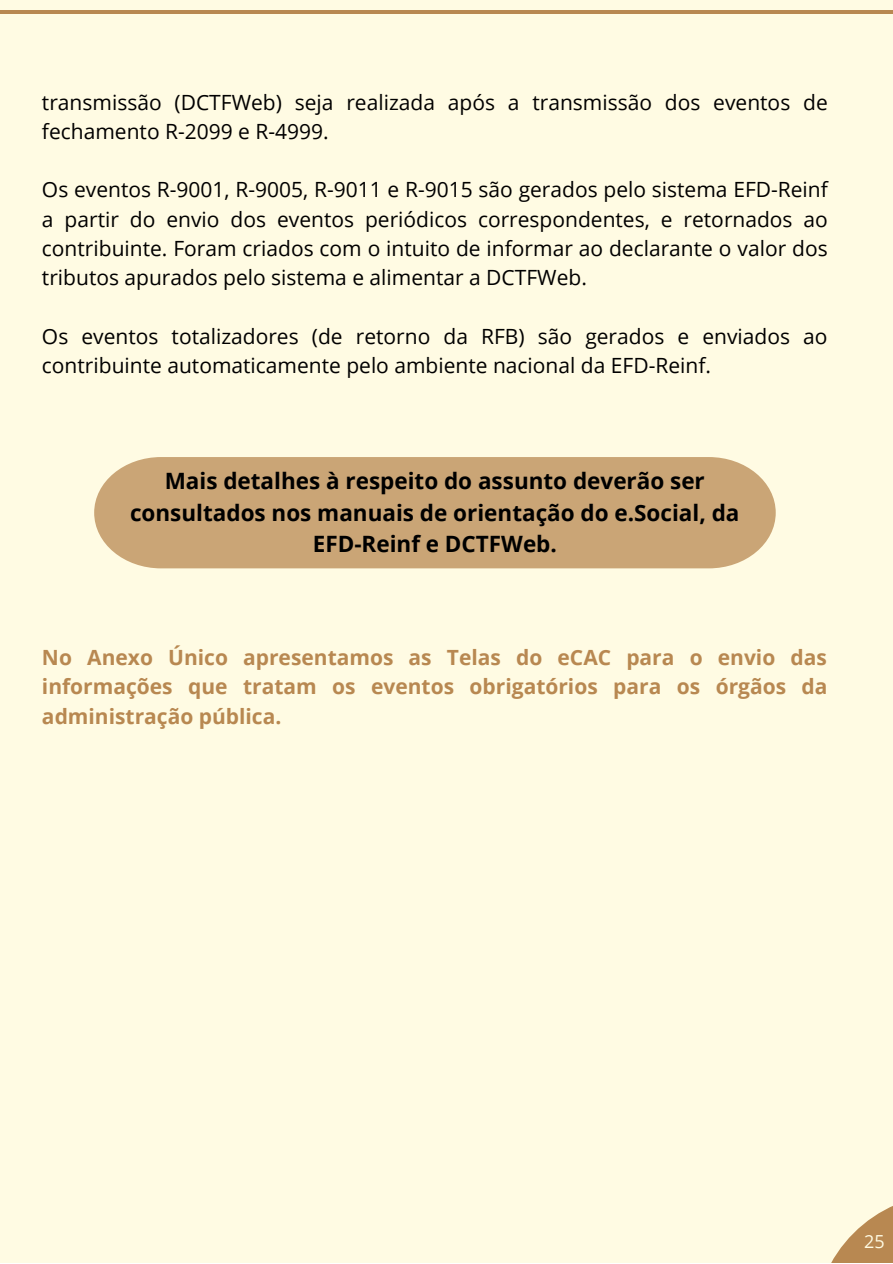
<style>
.page{position:relative;width:893px;height:1264px;background:#fff}
.page>*{position:absolute;margin:0;border:0;box-sizing:border-box;transform-origin:0 0}
.t1{font:700 22.5px/31.5px "Open Sans";color:#000;text-align:center}
.t2{font:21px/29.2px "Open Sans";color:#000}
.t3{font:700 21px/29.2px "Open Sans";color:#b88851;text-align:justify}
.t4{font:18px "Open Sans";color:#fffbe3}
</style>
<div class="page">
<div style="left:0;top:0;width:892px;height:1262px;background:#fffbe3"></div>
<hr style="left:0;top:10px;width:892px;height:4px;background:#b88851">
<svg style="left:831px;top:1206px;width:61px;height:56px"></svg>
<div style="left:94px;top:457px;width:681px;height:111px;background:#caa576"></div>
<p class="t2" style="left:42px;top:87px;width:787px">transmissão (DCTFWeb) seja realizada após a transmissão dos eventos de fechamento R-2099 e R-4999.</p>
<p class="t2" style="left:42px;top:175px;width:787px;text-align:justify">Os eventos R-9001, R-9005, R-9011 e R-9015 são gerados pelo sistema EFD-Reinf a partir do envio dos eventos periódicos correspondentes, e retornados ao contribuinte. Foram criados com o intuito de informar ao declarante o valor dos tributos apurados pelo sistema e alimentar a DCTFWeb.</p>
<p class="t2" style="left:42px;top:321px;width:787px">Os eventos totalizadores (de retorno da RFB) são gerados e enviados ao contribuinte automaticamente pelo ambiente nacional da EFD-Reinf.</p>
<p class="t1" style="left:130px;top:464px;width:611px">Mais detalhes à respeito do assunto deverão ser consultados nos manuais de orientação do e.Social, da<br>EFD-Reinf e DCTFWeb.</p>
<p class="t3" style="left:42px;top:642px;width:787px">No Anexo Único apresentamos as Telas do eCAC para o envio das informações que tratam os eventos obrigatórios para os órgãos da administração pública.</p>
<p class="t4" style="left:864px;top:1228px;width:22px">25</p>
</div>
